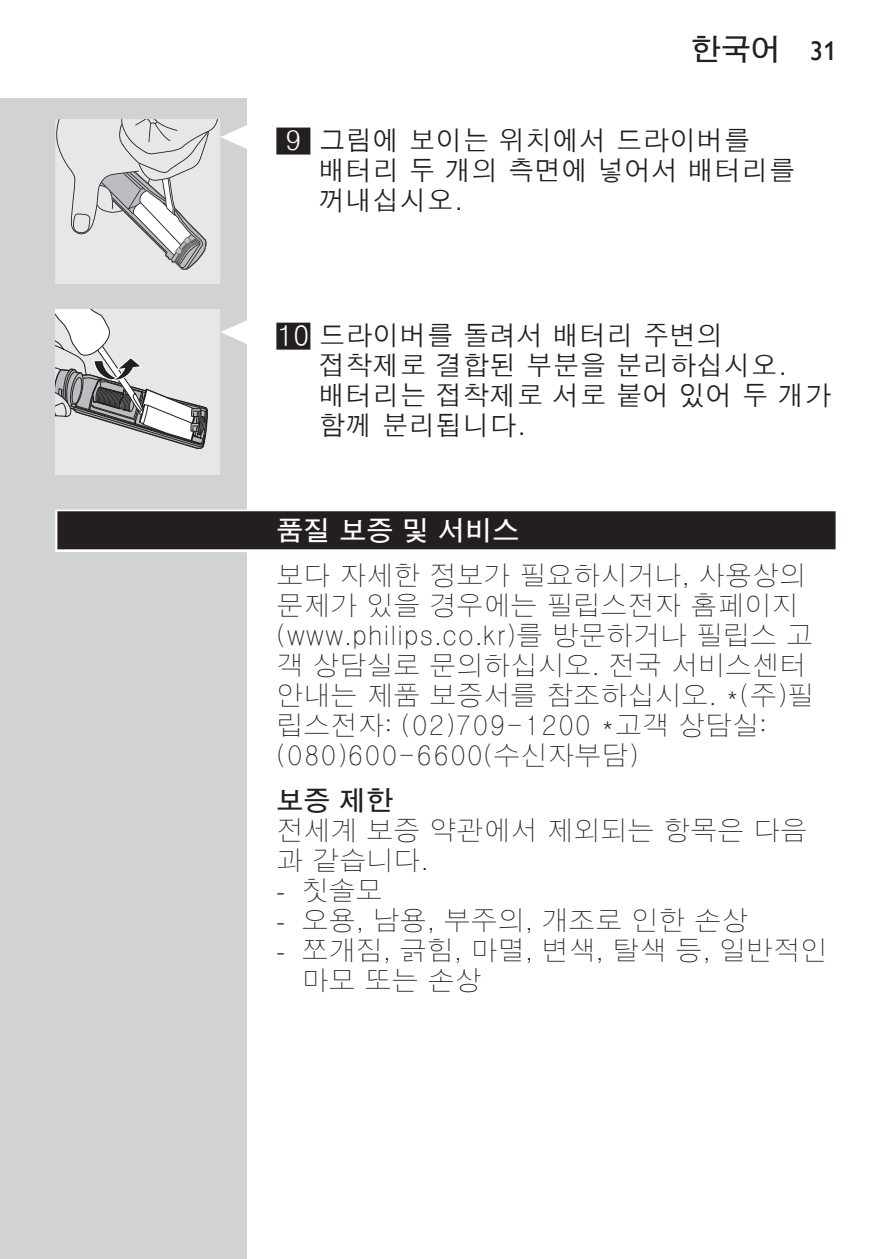
<style>
.page{position:relative;width:893px;height:1259px;background:#fff}
.page>*{position:absolute;margin:0;border:0;box-sizing:border-box;transform-origin:0 0}
.t1{font:700 30px "HY Go Thic";color:#231f20}
.t2{font:300 27px/30px "HY Go Thic";color:#231f20}
.t3{font:500 27px/30px "HY Go Thic";color:#231f20}
.t4{font:700 27px "HY Go Thic";color:#fff}
.t5{font:700 27px "HY Go Thic";color:#231f20}
.s1{font-family:"Gill Sans Alt One WGL";font-weight:400;font-size:27px}
.s2{color:#fff}
.s3{font-family:"Gill Sans Alt One WGL Light";font-weight:400}
</style>
<div class="page">
<div style="left:0;top:98px;width:247px;height:1161px;background:#d1d2d4"></div>
<div style="left:276px;top:128px;width:34px;height:27px;background:#231f20"></div>
<div style="left:276px;top:323px;width:34px;height:27px;background:#231f20"></div>
<div style="left:55px;top:509px;width:783px;height:43px;background:linear-gradient(to right,#b8b6b7,#b8b6b7)"></div>
<div style="left:57px;top:511px;width:779px;height:38px;background:#231f20"></div>
<svg style="left:55px;top:119px;width:192px;height:165px"></svg>
<svg style="left:221px;top:320px;width:26px;height:24px"></svg>
<div style="left:55px;top:310px;width:165px;height:165px;background:#e6e7e9"></div>
<svg style="left:55px;top:310px;width:153px;height:139px"></svg>
<p class="t1" style="left:691px;top:34px;width:147px">한국어 <span class="s1">31</span></p>
<p class="t3" style="left:319px;top:125px;width:478px;text-indent:-33px"><span class="s2">9</span> 그림에 보이는 위치에서 드라이버를 배터리 두 개의 측면에 넣어서 배터리를 꺼내십시오.</p>
<p class="t3" style="left:319px;top:320px;width:514px;text-indent:-41px"><span class="s2">10</span> 드라이버를 돌려서 배터리 주변의 접착제로 결합된 부분을 분리하십시오. 배터리는 접착제로 서로 붙어 있어 두 개가 함께 분리됩니다.</p>
<p class="t4" style="left:276px;top:517px;width:244px">품질 보증 및 서비스</p>
<p class="t2" style="left:276px;top:560px;width:539px">보다 자세한 정보가 필요하시거나, 사용상의 문제가 있을 경우에는 필립스전자 홈페이지 (www.philips.co.kr)를 방문하거나 필립스 고 객 상담실로 문의하십시오. 전국 서비스센터 안내는 제품 보증서를 참조하십시오. *(주)필 립스전자: (02)709-1200 *고객 상담실: (080)600-6600(수신자부담)</p>
<p class="t5" style="left:276px;top:787px;width:118px">보증 제한</p>
<p class="t2" style="left:276px;top:815px;width:532px">전세계 보증 약관에서 제외되는 항목은 다음 과 같습니다.</p>
<p class="t2" style="left:276px;top:875px;width:108px"><span class="s3">-</span> 칫솔모</p>
<p class="t2" style="left:276px;top:905px;width:474px"><span class="s3">-</span> 오용, 남용, 부주의, 개조로 인한 손상</p>
<p class="t2" style="left:302px;top:935px;width:527px;text-indent:-26px"><span class="s3">-</span> 쪼개짐, 긁힘, 마멸, 변색, 탈색 등, 일반적인 마모 또는 손상</p>
</div>
